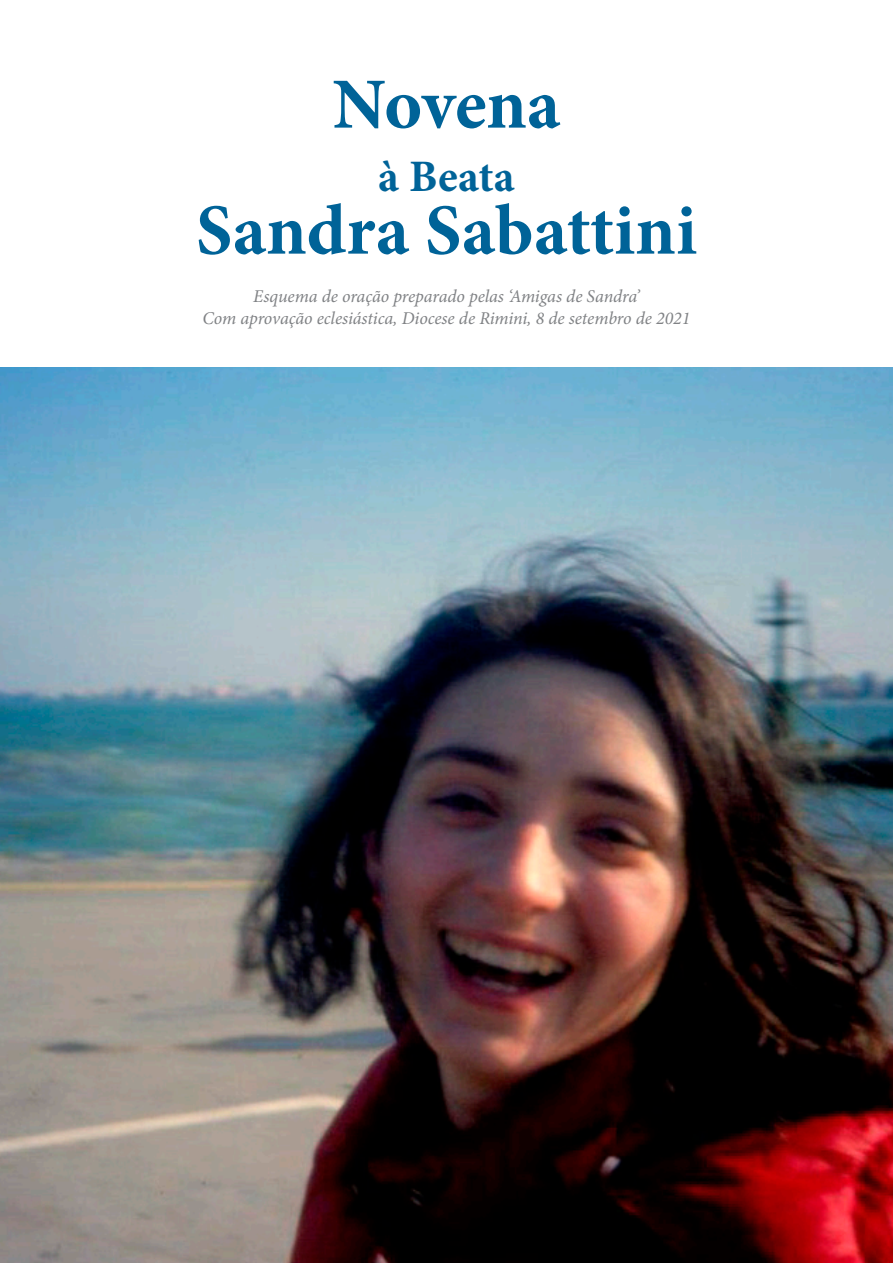
<style>
.page{position:relative;width:893px;height:1263px;background:#fff}
.page>*{position:absolute;margin:0;border:0;box-sizing:border-box;transform-origin:0 0}
.t1{font:700 72px "Minion Pro";color:#006398}
.t2{font:700 45px "Minion Pro";letter-spacing:.005em;color:#006398}
.t3{font:italic 18px "Minion Pro";letter-spacing:-.005em;color:#808285}
</style>
<div class="page">
<img style="left:0;top:368px;width:893px;height:895px">
<p class="t1" style="left:333px;top:54px;width:229px">Novena</p>
<p class="t2" style="left:378px;top:145px;width:138px">à Beata</p>
<p class="t1" style="left:196px;top:180px;width:503px">Sandra Sabattini</p>
<p class="t3" style="left:253px;top:284px;width:388px">Esquema de oração preparado pelas ‘Amigas de Sandra’</p>
<p class="t3" style="left:202px;top:306px;width:489px">Com aprovação eclesiástica, Diocese de Rimini, 8 de setembro de 2021</p>
</div>
